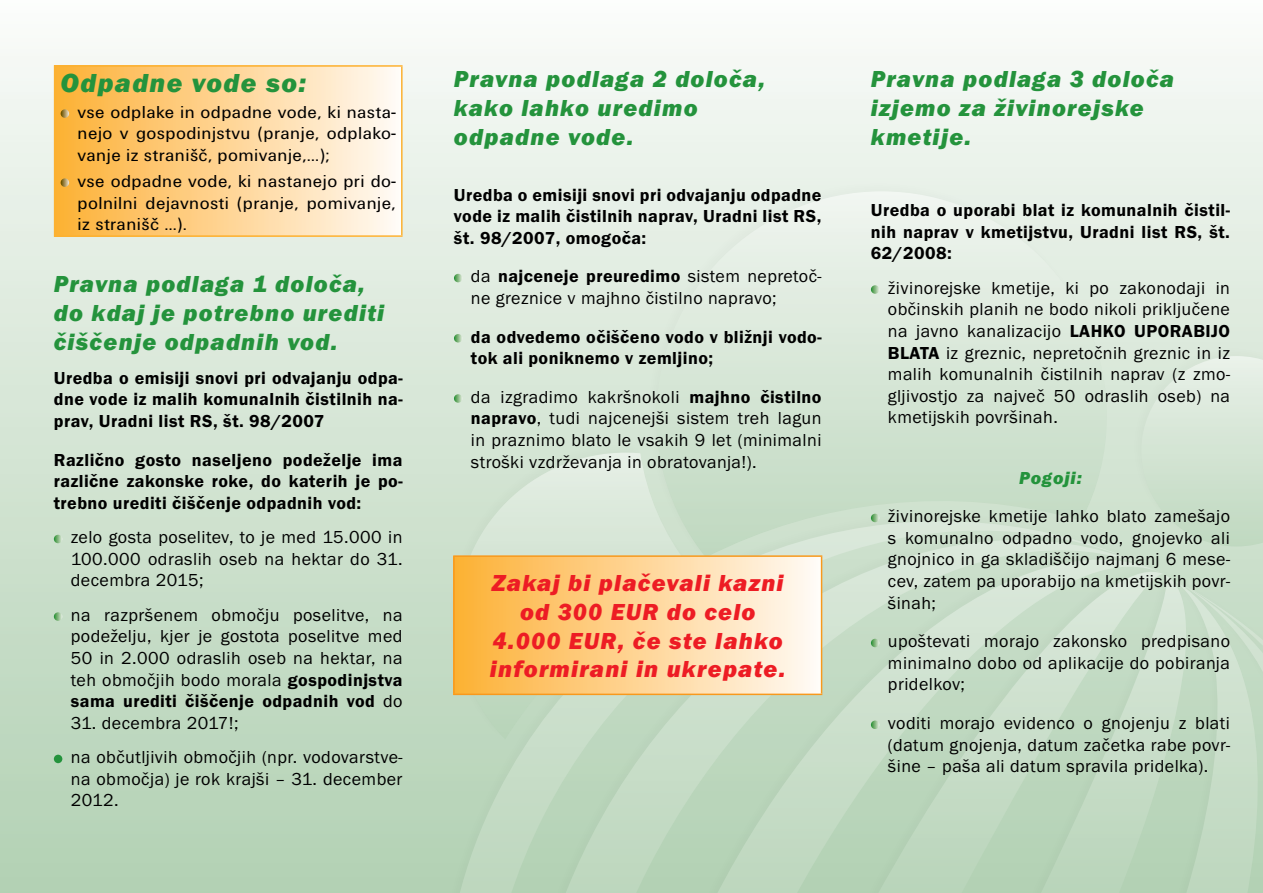
<style>
.page{position:relative;width:1263px;height:893px;background:#fff}
.page>*{position:absolute;margin:0;border:0;box-sizing:border-box;transform-origin:0 0}
.t1{font:27px "Franklin Got Itc TEE Heav Ital";letter-spacing:.05em;color:#24933c}
.t2{font:24px/28.8px "Franklin Got Itc TEE Heav Ital";letter-spacing:.05em;color:#24933c}
.t3{font:24px/28.8px "Franklin Got Itc TEE Heav Ital";letter-spacing:.05em;color:#ed1c24;text-align:center}
.t4{font:18px/21.6px "Franklin Got Itc TEE";letter-spacing:.025em;color:#000;text-align:justify}
.t5{font:600 18px/21.6px "Franklin Got Itc TEE";letter-spacing:.025em;color:#000;text-align:justify}
.t6{font:18px/21.6px "Unitus TEE";letter-spacing:.025em;color:#000;text-align:justify}
.t7{font:18px "Franklin Got Itc TEE Heav Ital";letter-spacing:.05em;color:#24933c}
.s1{font-weight:600}
</style>
<div class="page">
<div style="left:0;top:0;width:1263px;height:893px;background:linear-gradient(to bottom,#f9fbf8,#b1d0b2)"></div>
<div style="left:443px;top:178px;width:820px;height:715px;background:#000;opacity:.05"></div>
<svg style="left:656px;top:191px;width:451px;height:265px;background:#dce9dc"></svg>
<svg style="left:1141px;top:356px;width:122px;height:100px;background:#dbe9db"></svg>
<svg style="left:458px;top:456px;width:805px;height:437px;background:#c6dcc6"></svg>
<svg style="left:454px;top:274px;width:8px;height:8px"></svg>
<svg style="left:454px;top:334px;width:8px;height:9px"></svg>
<svg style="left:454px;top:394px;width:8px;height:9px"></svg>
<div style="left:454px;top:556px;width:367px;height:138px;background:linear-gradient(to right,#fdb035,#fffaf6)"></div>
<hr style="left:453px;top:555px;width:369px;height:2px;background:#f8991d">
<hr style="left:453px;top:557px;width:2px;height:137px;background:#f8991d">
<hr style="left:821px;top:557px;width:1px;height:137px;background:#f8991d">
<hr style="left:453px;top:694px;width:369px;height:1px;background:#f8991d">
<svg style="left:871px;top:285px;width:8px;height:9px"></svg>
<svg style="left:871px;top:514px;width:8px;height:8px"></svg>
<svg style="left:871px;top:639px;width:8px;height:8px"></svg>
<svg style="left:871px;top:720px;width:8px;height:9px"></svg>
<div style="left:55px;top:66px;width:347px;height:170px;background:linear-gradient(to right,#fdb136,#fffaf7)"></div>
<hr style="left:54px;top:65px;width:349px;height:2px;background:#fcb131">
<hr style="left:54px;top:67px;width:1px;height:168px;background:#fcb131">
<hr style="left:401px;top:67px;width:2px;height:168px;background:#fcb131">
<hr style="left:54px;top:235px;width:349px;height:2px;background:#fcb131">
<svg style="left:61px;top:109px;width:8px;height:9px"></svg>
<svg style="left:61px;top:178px;width:8px;height:9px"></svg>
<svg style="left:54px;top:535px;width:8px;height:8px"></svg>
<svg style="left:54px;top:612px;width:8px;height:9px"></svg>
<div style="left:54px;top:755px;width:8px;height:8px;background:#24933c;border-radius:50%"></div>
<h1 class="t1" style="left:61px;top:67px;width:247px">Odpadne vode so:</h1>
<p class="t6" style="left:78px;top:101px;width:320px">vse odplake in odpadne vode, ki nasta&shy;nejo v gospodinjstvu (pranje, odplako&shy;vanje iz stranišč, pomivanje,…);</p>
<p class="t6" style="left:78px;top:170px;width:320px">vse odpadne vode, ki nastanejo pri do&shy;polnilni dejavnosti (pranje, pomivanje, iz stranišč …).</p>
<h2 class="t2" style="left:54px;top:270px;width:332px">Pravna podlaga 1 določa, do kdaj je potrebno urediti čiščenje odpadnih vod.</h2>
<p class="t5" style="left:54px;top:367px;width:350px">Uredba o emisiji snovi pri odvajanju odpa&shy;dne vode iz malih komunalnih čistilnih na&shy;prav, Uradni list RS, št. 98/2007</p>
<p class="t5" style="left:54px;top:449px;width:350px">Različno gosto naseljeno podeželje ima različne zakonske roke, do katerih je po&shy;trebno urediti čiščenje odpadnih vod:</p>
<p class="t4" style="left:71px;top:527px;width:333px">zelo gosta poselitev, to je med 15.000 in 100.000 odraslih oseb na hektar do 31. decembra 2015;</p>
<p class="t4" style="left:71px;top:604px;width:333px">na razpršenem območju poselitve, na podeželju, kjer je gostota poselitve med 50 in 2.000 odraslih oseb na hektar, na teh območjih bodo morala <span class="s1">gospodinjstva sama urediti čiščenje odpadnih vod</span> do</p>
<p class="t4" style="left:71px;top:706px;width:333px;line-height:34.3px">31. decembra 2017!;<br>na občutljivih območjih (npr. vodovarstve-</p>
<p class="t4" style="left:71px;top:768px;width:333px">na območja) je rok krajši – 31. december<br>2012.</p>
<h2 class="t2" style="left:454px;top:65px;width:313px">Pravna podlaga 2 določa, kako lahko uredimo odpadne vode.</h2>
<p class="t5" style="left:454px;top:184px;width:369px">Uredba o emisiji snovi pri odvajanju odpadne vode iz malih čistilnih naprav, Uradni list RS, št. 98/2007, omogoča:</p>
<p class="t4" style="left:471px;top:266px;width:352px">da <span class="s1">najceneje preuredimo</span> sistem nepretoč&shy;ne greznice v majhno čistilno napravo;</p>
<p class="t5" style="left:471px;top:326px;width:352px">da odvedemo očiščeno vodo v bližnji vodo&shy;tok ali poniknemo v zemljino;</p>
<p class="t4" style="left:471px;top:386px;width:352px">da izgradimo kakršnokoli <span class="s1">majhno čistilno napravo</span>, tudi najcenejši sistem treh lagun in praznimo blato le vsakih 9 let (minimalni stroški vzdrževanja in obratovanja!).</p>
<h2 class="t3" style="left:490px;top:569px;width:297px">Zakaj bi plačevali kazni od 300 EUR do celo<br>4.000 EUR, če ste lahko informirani in ukrepate.</h2>
<h2 class="t2" style="left:871px;top:65px;width:305px">Pravna podlaga 3 določa izjemo za živinorejske kmetije.</h2>
<p class="t5" style="left:871px;top:200px;width:361px">Uredba o uporabi blat iz komunalnih čistil&shy;nih naprav v kmetijstvu, Uradni list RS, št.<br>62/2008:</p>
<p class="t4" style="left:888px;top:277px;width:344px">živinorejske kmetije, ki po zakonodaji in občinskih planih ne bodo nikoli priključene na javno kanalizacijo <span class="s1">LAHKO UPORABIJO BLATA</span> iz greznic, nepretočnih greznic in iz malih komunalnih čistilnih naprav (z zmo&shy;gljivostjo za največ 50 odraslih oseb) na kmetijskih površinah.</p>
<p class="t7" style="left:1019px;top:467px;width:64px">Pogoji:</p>
<p class="t4" style="left:888px;top:506px;width:344px">živinorejske kmetije lahko blato zamešajo s komunalno odpadno vodo, gnojevko ali gnojnico in ga skladiščijo najmanj 6 mese&shy;cev, zatem pa uporabijo na kmetijskih povr&shy;šinah;</p>
<p class="t4" style="left:888px;top:631px;width:344px">upoštevati morajo zakonsko predpisano minimalno dobo od aplikacije do pobiranja pridelkov;</p>
<p class="t4" style="left:888px;top:712px;width:344px">voditi morajo evidenco o gnojenju z blati (datum gnojenja, datum začetka rabe povr&shy;šine – paša ali datum spravila pridelka).</p>
</div>
